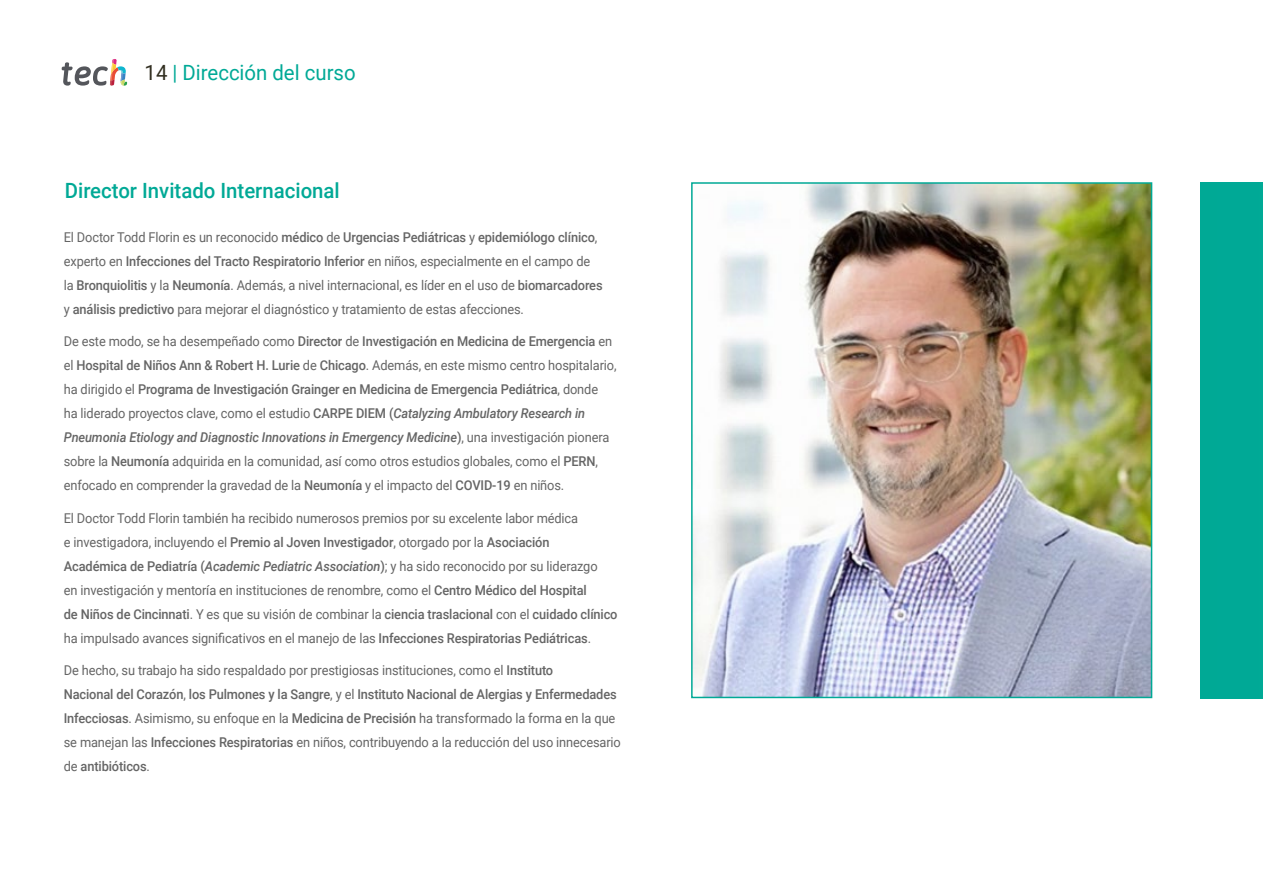
<style>
.page{position:relative;width:1263px;height:893px;background:#fff}
.page>*{position:absolute;margin:0;border:0;box-sizing:border-box;transform-origin:0 0}
.t1{font:500 21px "Roboto";color:#00a996}
.t2{font:21px "Roboto";color:#00a996}
.t3{font:13.5px/24px "Roboto";letter-spacing:-.01em;color:#656565;scale:.95 1}
.s1{color:#312e20}
.s2{font-weight:500}
.s3{font-weight:500;font-style:italic}
</style>
<div class="page">
<div style="left:1200px;top:182px;width:63px;height:516px;background:#00a996"></div>
<img style="left:694px;top:185px;width:455px;height:510px">
<div style="left:691px;top:182px;width:461px;height:516px;border:2px solid #00a996"></div>
<svg style="left:62px;top:59px;width:65px;height:27px"></svg>
<h1 class="t2" style="left:145px;top:57px;width:213px"><span class="s1">14</span> | Dirección del curso</h1>
<h1 class="t1" style="left:65px;top:176px;width:276px">Director Invitado Internacional</h1>
<p class="t3" style="left:64px;top:224px;width:569px">El Doctor Todd Florin es un reconocido <span class="s2">médico</span> de <span class="s2">Urgencias Pediátricas</span> y <span class="s2">epidemiólogo clínico</span>, experto en <span class="s2">Infecciones del Tracto Respiratorio Inferior</span> en niños, especialmente en el campo de la <span class="s2">Bronquiolitis</span> y la <span class="s2">Neumonía</span>. Además, a nivel internacional, es líder en el uso de <span class="s2">biomarcadores </span>y <span class="s2">análisis predictivo</span> para mejorar el diagnóstico y tratamiento de estas afecciones.</p>
<p class="t3" style="left:64px;top:329px;width:583px">De este modo, se ha desempeñado como <span class="s2">Director</span> de <span class="s2">Investigación en Medicina de Emergencia</span> en el <span class="s2">Hospital de Niños Ann &amp; Robert H. Lurie</span> de <span class="s2">Chicago</span>. Además, en este mismo centro hospitalario, ha dirigido el <span class="s2">Programa de Investigación Grainger en Medicina de Emergencia Pediátrica</span>, donde<br>ha liderado proyectos clave, como el estudio <span class="s2">CARPE DIEM (</span><span class="s3">Catalyzing Ambulatory Research in Pneumonia Etiology and Diagnostic Innovations in Emergency Medicine</span><span class="s2">)</span>, una investigación pionera sobre la <span class="s2">Neumonía</span> adquirida en la comunidad, así como otros estudios globales, como el <span class="s2">PERN</span>, enfocado en comprender la gravedad de la <span class="s2">Neumonía</span> y el impacto del <span class="s2">COVID-19</span> en niños.</p>
<p class="t3" style="left:64px;top:505px;width:584px">El Doctor Todd Florin también ha recibido numerosos premios por su excelente labor médica<br>e investigadora, incluyendo el <span class="s2">Premio al Joven Investigador</span>, otorgado por la <span class="s2">Asociación<br>Académica de Pediatría (</span><span class="s3">Academic Pediatric Association</span><span class="s2">)</span>; y ha sido reconocido por su liderazgo<br>en investigación y mentoría en instituciones de renombre, como el <span class="s2">Centro Médico del Hospital<br>de Niños de Cincinnati</span>. Y es que su visión de combinar la <span class="s2">ciencia traslacional</span> con el <span class="s2">cuidado clínico </span>ha impulsado avances significativos en el manejo de las <span class="s2">Infecciones Respiratorias Pediátricas</span>.</p>
<p class="t3" style="left:64px;top:658px;width:588px">De hecho, su trabajo ha sido respaldado por prestigiosas instituciones, como el <span class="s2">Instituto<br>Nacional del Corazón</span>, <span class="s2">los Pulmones y la Sangre</span>, y el <span class="s2">Instituto Nacional de Alergias y Enfermedades Infecciosas</span>. Asimismo, su enfoque en la <span class="s2">Medicina de Precisión</span> ha transformado la forma en la que se manejan las <span class="s2">Infecciones Respiratorias</span> en niños, contribuyendo a la reducción del uso innecesario de <span class="s2">antibióticos</span>.</p>
</div>
